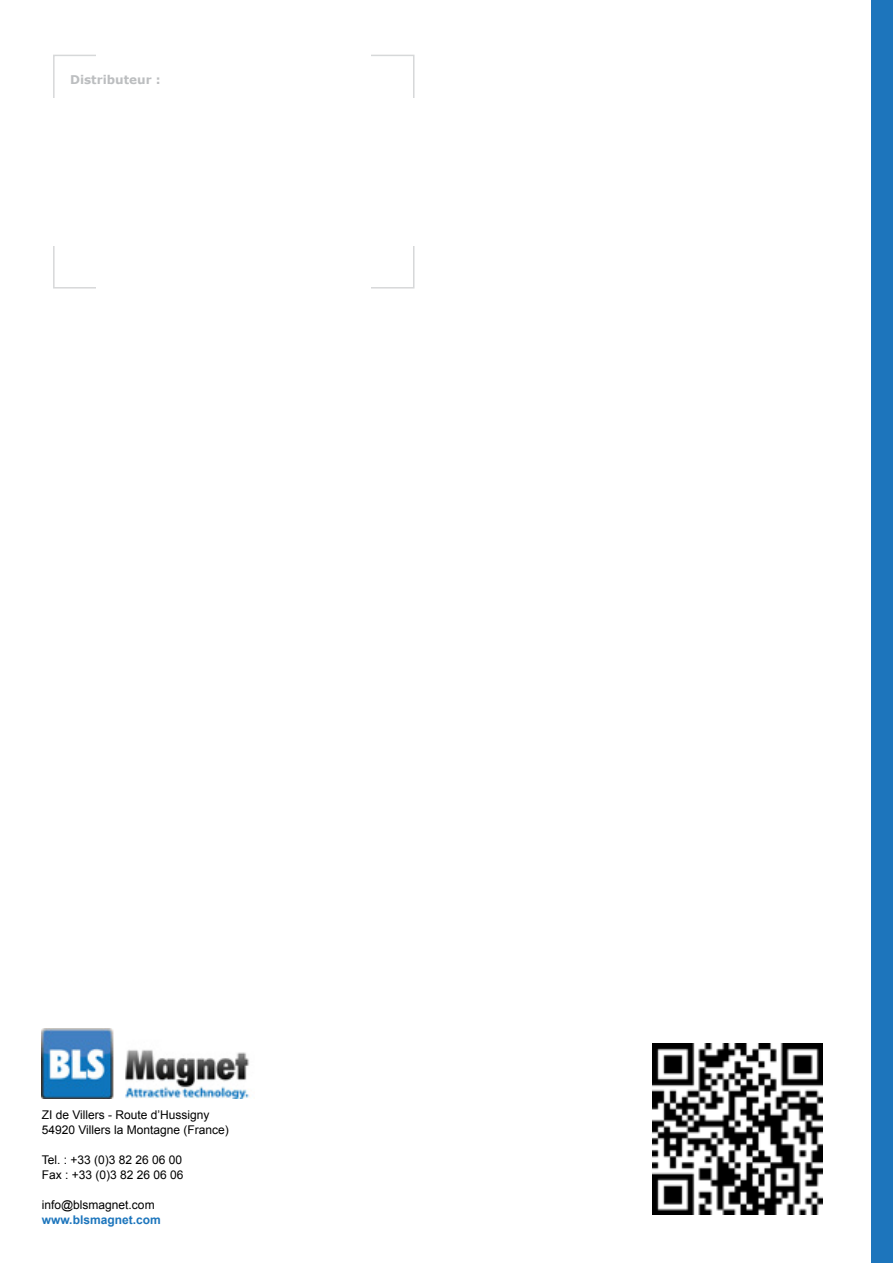
<style>
.page{position:relative;width:893px;height:1263px;background:#fff}
.page>*{position:absolute;margin:0;border:0;box-sizing:border-box;transform-origin:0 0}
.t1{font:12px/15px "Arial";color:#000}
.t2{font:700 12px "Arial";color:#1c75bc}
.t3{font:700 12px "Verdana";color:#bcbec0}
</style>
<div class="page">
<div style="left:872px;top:0;width:21px;height:1263px;background:#1d75bc"></div>
<img style="left:42px;top:1028px;width:207px;height:70px">
<img style="left:653px;top:1044px;width:170px;height:170px">
<p class="t3" style="left:70px;top:71px;width:92px">Distributeur :</p>
<p class="t1" style="left:42px;top:1108px;width:189px">ZI de Villers - Route d’Hussigny<br>54920 Villers la Montagne (France)</p>
<p class="t1" style="left:42px;top:1153px;width:143px">Tel. : +33 (0)3 82 26 06 00<br>Fax : +33 (0)3 82 26 06 06</p>
<p class="t1" style="left:42px;top:1198px;width:114px">info@blsmagnet.com</p>
<p class="t2" style="left:42px;top:1211px;width:120px">www.blsmagnet.com</p>
</div>
